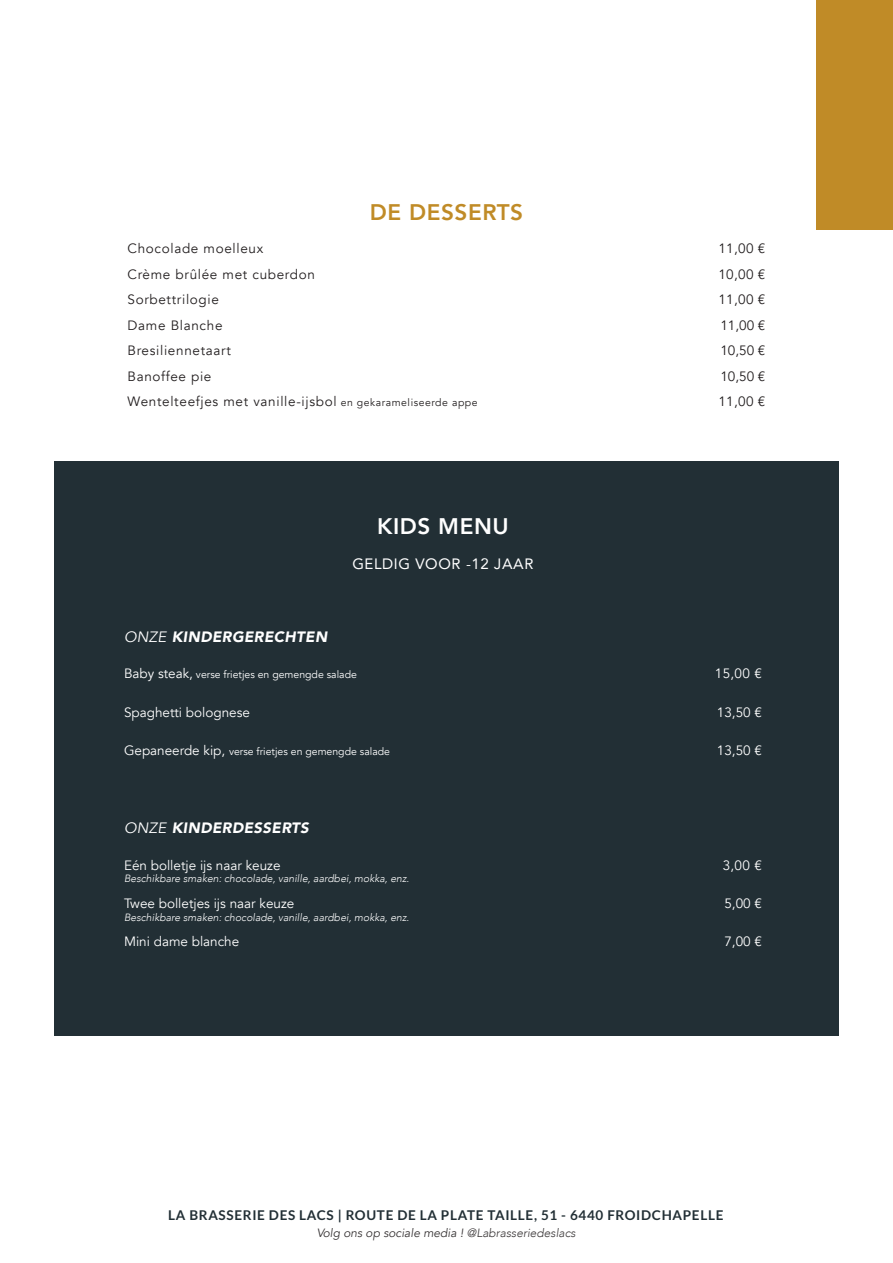
<style>
.page{position:relative;width:893px;height:1263px;background:#fff}
.page>*{position:absolute;margin:0;border:0;box-sizing:border-box;transform-origin:0 0}
.t1{font:800 22.5px "Avenir";letter-spacing:.025em;color:#c08b27}
.t2{font:800 22.5px "Avenir";letter-spacing:.025em;color:#fff}
.t3{font:italic 900 15px "Avenir";letter-spacing:.025em;color:#fff}
.t4{font:15px "Avenir";letter-spacing:.04em;color:#fff}
.t5{font:13.5px "Avenir";letter-spacing:.05em;color:#231f20}
.t6{font:13.5px "Avenir";color:#fff}
.t7{font:700 13.5px "Lato";letter-spacing:.05em;color:#222f35}
.t8{font:italic 12px "Avenir";color:#231f20}
.t9{font:italic 300 10.5px "Avenir";color:#fff}
.t10{font:10.5px "Avenir";color:#fff}
.s1{font-size:10.5px}
.s2{font-weight:400}
.s3{font-size:13.5px}
.s4{font-weight:300}
</style>
<div class="page">
<div style="left:816px;top:0;width:77px;height:230px;background:#c08b27"></div>
<div style="left:54px;top:461px;width:785px;height:574px;background:#222f35"></div>
<p class="t1" style="left:370px;top:195px;width:155px">DE DESSERTS</p>
<p class="t5" style="left:128px;top:241px;width:137px">Chocolade moelleux</p>
<p class="t5" style="left:718px;top:241px;width:49px">11,00 €</p>
<p class="t5" style="left:128px;top:266px;width:189px">Crème brûlée met cuberdon</p>
<p class="t5" style="left:718px;top:266px;width:49px">10,00 €</p>
<p class="t5" style="left:128px;top:292px;width:93px">Sorbettrilogie</p>
<p class="t5" style="left:718px;top:292px;width:49px">11,00 €</p>
<p class="t5" style="left:128px;top:317px;width:96px">Dame Blanche</p>
<p class="t5" style="left:720px;top:317px;width:47px">11,00 €</p>
<p class="t5" style="left:128px;top:343px;width:105px">Bresiliennetaart</p>
<p class="t5" style="left:720px;top:343px;width:47px">10,50 €</p>
<p class="t5" style="left:128px;top:368px;width:85px">Banoffee pie</p>
<p class="t5" style="left:720px;top:368px;width:47px">10,50 €</p>
<p class="t5" style="left:128px;top:394px;width:352px">Wentelteefjes met vanille-ijsbol <span class="s1">en gekarameliseerde appe</span></p>
<p class="t5" style="left:718px;top:394px;width:49px">11,00 €</p>
<p class="t2" style="left:377px;top:508px;width:133px">KIDS MENU</p>
<p class="t4" style="left:352px;top:551px;width:183px">GELDIG VOOR -12 JAAR</p>
<p class="t3" style="left:124px;top:624px;width:205px"><span class="s2">ONZE</span> KINDERGERECHTEN</p>
<p class="t10" style="left:124px;top:668px;width:234px"><span class="s3">Baby steak,</span> verse frietjes en gemengde salade</p>
<p class="t6" style="left:715px;top:666px;width:49px">15,00 €</p>
<p class="t6" style="left:124px;top:704px;width:127px">Spaghetti bolognese</p>
<p class="t6" style="left:717px;top:704px;width:47px">13,50 €</p>
<p class="t10" style="left:124px;top:745px;width:268px"><span class="s3">Gepaneerde kip,</span> verse frietjes en gemengde salade</p>
<p class="t6" style="left:717px;top:742px;width:47px">13,50 €</p>
<p class="t3" style="left:124px;top:815px;width:186px"><span class="s2">ONZE</span> KINDERDESSERTS</p>
<p class="t6" style="left:124px;top:857px;width:158px">Eén bolletje ijs naar keuze</p>
<p class="t9" style="left:124px;top:872px;width:287px">Beschikbare smaken: chocolade, vanille, aardbei, mokka, enz.</p>
<p class="t6" style="left:124px;top:895px;width:172px">Twee bolletjes ijs naar keuze</p>
<p class="t9" style="left:124px;top:911px;width:287px">Beschikbare smaken: chocolade, vanille, aardbei, mokka, enz.</p>
<p class="t6" style="left:723px;top:857px;width:41px">3,00 €</p>
<p class="t6" style="left:724px;top:895px;width:39px">5,00 €</p>
<p class="t6" style="left:124px;top:934px;width:117px">Mini dame blanche</p>
<p class="t6" style="left:724px;top:934px;width:39px">7,00 €</p>
<p class="t7" style="left:168px;top:1207px;width:557px">LA BRASSERIE DES LACS | ROUTE DE LA PLATE TAILLE, 51 - 6440 FROIDCHAPELLE</p>
<p class="t8" style="left:316px;top:1226px;width:261px">Volg ons op sociale media ! <span class="s4">@Labrasseriedeslacs</span></p>
</div>
